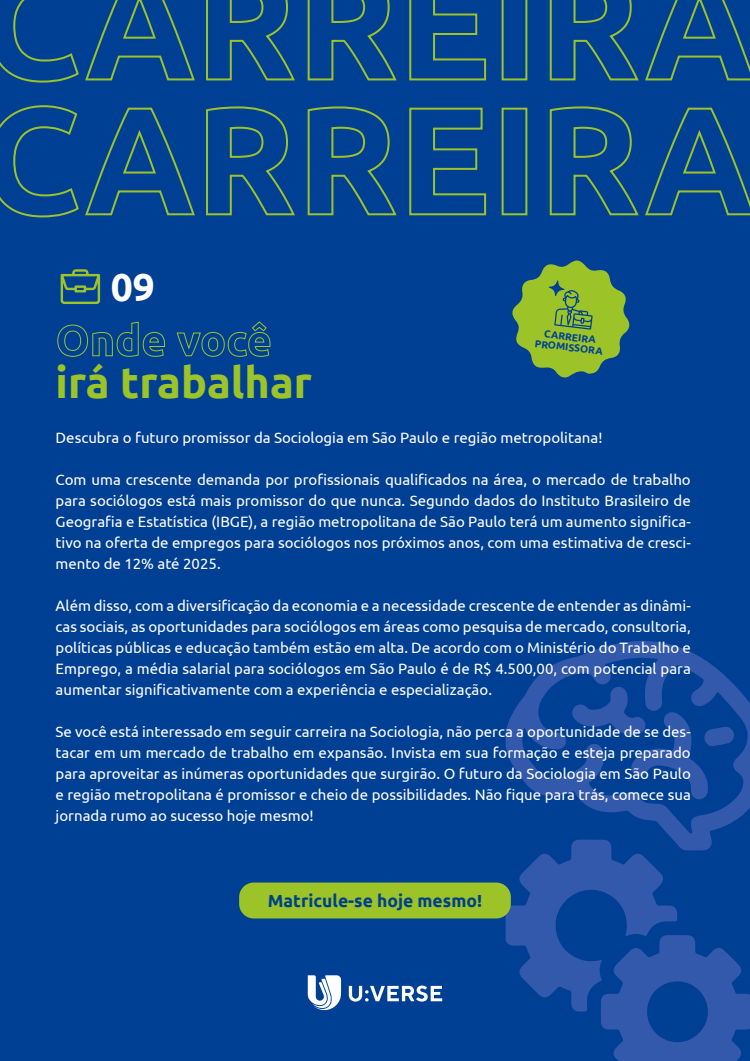
<style>
.page{position:relative;width:750px;height:1061px;background:#fff}
.page>*{position:absolute;margin:0;border:0;box-sizing:border-box;transform-origin:0 0}
.t1{font:700 43.2px "Ubuntu";color:#9cc429}
.t2{font:700 38.9px "Ubuntu";color:#fff}
.t3{font:700 17.5px "Ubuntu";color:#004089}
.t4{font:15px/21px "Ubuntu";color:#fff;text-align:justify}
.t5{font:700 10.25px/10.6px "Ubuntu";color:#004094;text-align:center}
</style>
<div class="page">
<div style="left:0;top:0;width:750px;height:1060px;background:#004094"></div>
<svg style="left:512px;top:260px;width:118px;height:118px"></svg>
<svg style="left:506px;top:850px;width:244px;height:210px"></svg>
<svg style="left:506px;top:641px;width:244px;height:209px"></svg>
<svg style="left:571px;top:686px;width:164px;height:113px"></svg>
<svg style="left:57px;top:321px;width:108px;height:36px"></svg>
<svg style="left:176px;top:321px;width:95px;height:36px"></svg>
<svg style="left:61px;top:269px;width:39px;height:35px"></svg>
<svg style="left:0;top:105px;width:195px;height:113px"></svg>
<svg style="left:206px;top:106px;width:89px;height:110px"></svg>
<svg style="left:307px;top:106px;width:90px;height:110px"></svg>
<svg style="left:409px;top:107px;width:78px;height:109px"></svg>
<div style="left:502px;top:108px;width:25px;height:107px;border:2px solid #9cc429"></div>
<svg style="left:549px;top:106px;width:201px;height:110px"></svg>
<svg style="left:0;top:0;width:195px;height:83px"></svg>
<svg style="left:206px;top:0;width:89px;height:81px"></svg>
<svg style="left:307px;top:0;width:90px;height:81px"></svg>
<svg style="left:409px;top:0;width:78px;height:81px"></svg>
<svg style="left:502px;top:0;width:25px;height:80px"></svg>
<svg style="left:549px;top:0;width:201px;height:81px"></svg>
<div style="left:239px;top:882px;width:272px;height:36px;background:#9cc429;border-radius:15px"></div>
<svg style="left:349px;top:985px;width:93px;height:16px"></svg>
<svg style="left:308px;top:975px;width:33px;height:35px"></svg>
<h2 class="t2" style="left:111px;top:263px;width:46px">09</h2>
<p class="t5" style="left:537px;top:327px;width:70px;rotate:7deg">CARREIRA<br>PROMISSORA</p>
<h1 class="t1" style="left:56px;top:356px;width:258px">irá trabalhar</h1>
<p class="t4" style="left:56px;top:426px;width:548px">Descubra o futuro promissor da Sociologia em São Paulo e região metropolitana!</p>
<p class="t4" style="left:56px;top:468px;width:637px">Com uma crescente demanda por profissionais qualificados na área, o mercado de trabalho para sociólogos está mais promissor do que nunca. Segundo dados do Instituto Brasileiro de Geografia e Estatística (IBGE), a região metropolitana de São Paulo terá um aumento significa&shy;tivo na oferta de empregos para sociólogos nos próximos anos, com uma estimativa de cresci&shy;mento de 12% até 2025.</p>
<p class="t4" style="left:56px;top:594px;width:637px">Além disso, com a diversificação da economia e a necessidade crescente de entender as dinâmi&shy;cas sociais, as oportunidades para sociólogos em áreas como pesquisa de mercado, consultoria, políticas públicas e educação também estão em alta. De acordo com o Ministério do Trabalho e Emprego, a média salarial para sociólogos em São Paulo é de R$ 4.500,00, com potencial para aumentar significativamente com a experiência e especialização.</p>
<p class="t4" style="left:56px;top:720px;width:637px">Se você está interessado em seguir carreira na Sociologia, não perca a oportunidade de se des&shy;tacar em um mercado de trabalho em expansão. Invista em sua formação e esteja preparado para aproveitar as inúmeras oportunidades que surgirão. O futuro da Sociologia em São Paulo e região metropolitana é promissor e cheio de possibilidades. Não fique para trás, comece sua jornada rumo ao sucesso hoje mesmo!</p>
<p class="t3" style="left:268px;top:889px;width:216px">Matricule-se hoje mesmo!</p>
</div>
